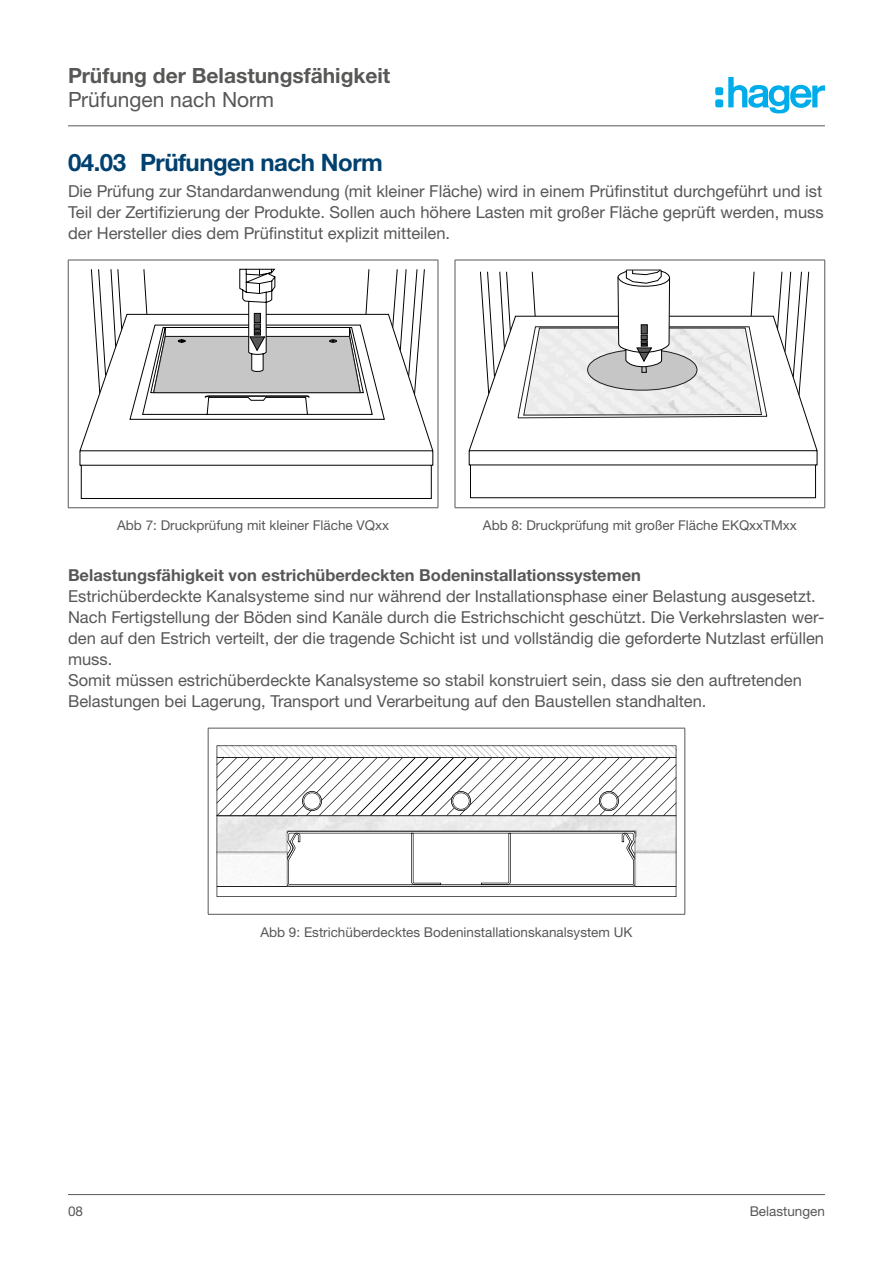
<style>
.page{position:relative;width:893px;height:1263px;background:#fff}
.page>*{position:absolute;margin:0;border:0;box-sizing:border-box;transform-origin:0 0}
.t1{font:700 24px "Helvetica Neue LTW1 G";letter-spacing:-.02em;color:#004170}
.t2{font:700 21px "Helvetica Neue LTW1 G";color:#575756}
.t3{font:21px "Helvetica Neue LTW1 G";color:#575756}
.t4{font:16.5px/21px "Helvetica Neue LTW1 G";color:#575756;text-align:justify}
.t5{font:700 16.5px "Helvetica Neue LTW1 G";color:#575756}
.t6{font:13.5px "Helvetica Neue LTW1 G";color:#575756}
</style>
<div class="page">
<hr style="left:68px;top:125px;width:757px;height:1px;background:#575756">
<hr style="left:68px;top:1194px;width:757px;height:1px;background:#575756">
<hr style="left:68px;top:260px;width:370px;height:1px;background:#575756">
<hr style="left:68px;top:260px;width:1px;height:248px;background:#575756">
<hr style="left:438px;top:260px;width:1px;height:248px;background:#575756">
<hr style="left:68px;top:507px;width:370px;height:1px;background:#575756">
<hr style="left:455px;top:507px;width:370px;height:1px;background:#575756">
<hr style="left:455px;top:260px;width:370px;height:1px;background:#575756">
<hr style="left:455px;top:260px;width:1px;height:248px;background:#575756">
<hr style="left:824px;top:260px;width:1px;height:248px;background:#575756">
<svg style="left:79px;top:398px;width:354px;height:101px"></svg>
<svg style="left:91px;top:269px;width:334px;height:129px"></svg>
<svg style="left:468px;top:418px;width:349px;height:80px"></svg>
<svg style="left:480px;top:270px;width:329px;height:149px"></svg>
<hr style="left:208px;top:914px;width:477px;height:1px;background:#575756">
<hr style="left:208px;top:728px;width:477px;height:1px;background:#575756">
<hr style="left:208px;top:728px;width:1px;height:186px;background:#575756">
<hr style="left:685px;top:728px;width:1px;height:186px;background:#575756">
<svg style="left:217px;top:745px;width:459px;height:152px"></svg>
<img style="left:217px;top:816px;width:81px;height:70px">
<img style="left:298px;top:816px;width:378px;height:21px">
<img style="left:634px;top:837px;width:42px;height:49px">
<svg style="left:715px;top:77px;width:110px;height:36px"></svg>
<p class="t2" style="left:68px;top:63px;width:324px">Prüfung der Belastungsfähigkeit</p>
<p class="t3" style="left:68px;top:87px;width:208px">Prüfungen nach Norm</p>
<h1 class="t1" style="left:68px;top:148px;width:316px">04.03 Prüfungen nach Norm</h1>
<p class="t4" style="left:68px;top:180px;width:757px">Die Prüfung zur Standardanwendung (mit kleiner Fläche) wird in einem Prüfinstitut durchgeführt und ist Teil der Zertifizierung der Produkte. Sollen auch höhere Lasten mit großer Fläche geprüft werden, muss der Hersteller dies dem Prüfinstitut explizit mitteilen.</p>
<p class="t6" style="left:117px;top:517px;width:273px">Abb 7: Druckprüfung mit kleiner Fläche VQxx</p>
<p class="t6" style="left:483px;top:517px;width:315px">Abb 8: Druckprüfung mit großer Fläche EKQxxTMxx</p>
<p class="t5" style="left:68px;top:565px;width:574px">Belastungsfähigkeit von estrichüberdeckten Bodeninstallationssystemen</p>
<p class="t4" style="left:68px;top:585px;width:758px;text-align:left">Estrichüberdeckte Kanalsysteme sind nur während der Installationsphase einer Belastung ausgesetzt.<br>Nach Fertigstellung der Böden sind Kanäle durch die Estrichschicht geschützt. Die Verkehrslasten wer&shy;den auf den Estrich verteilt, der die tragende Schicht ist und vollständig die geforderte Nutzlast erfüllen muss.<br>Somit müssen estrichüberdeckte Kanalsysteme so stabil konstruiert sein, dass sie den auftretenden Belastungen bei Lagerung, Transport und Verarbeitung auf den Baustellen standhalten.</p>
<p class="t6" style="left:260px;top:923px;width:374px">Abb 9: Estrichüberdecktes Bodeninstallationskanalsystem UK</p>
<p class="t6" style="left:68px;top:1203px;width:17px">08</p>
<p class="t6" style="left:750px;top:1203px;width:77px">Belastungen</p>
</div>
